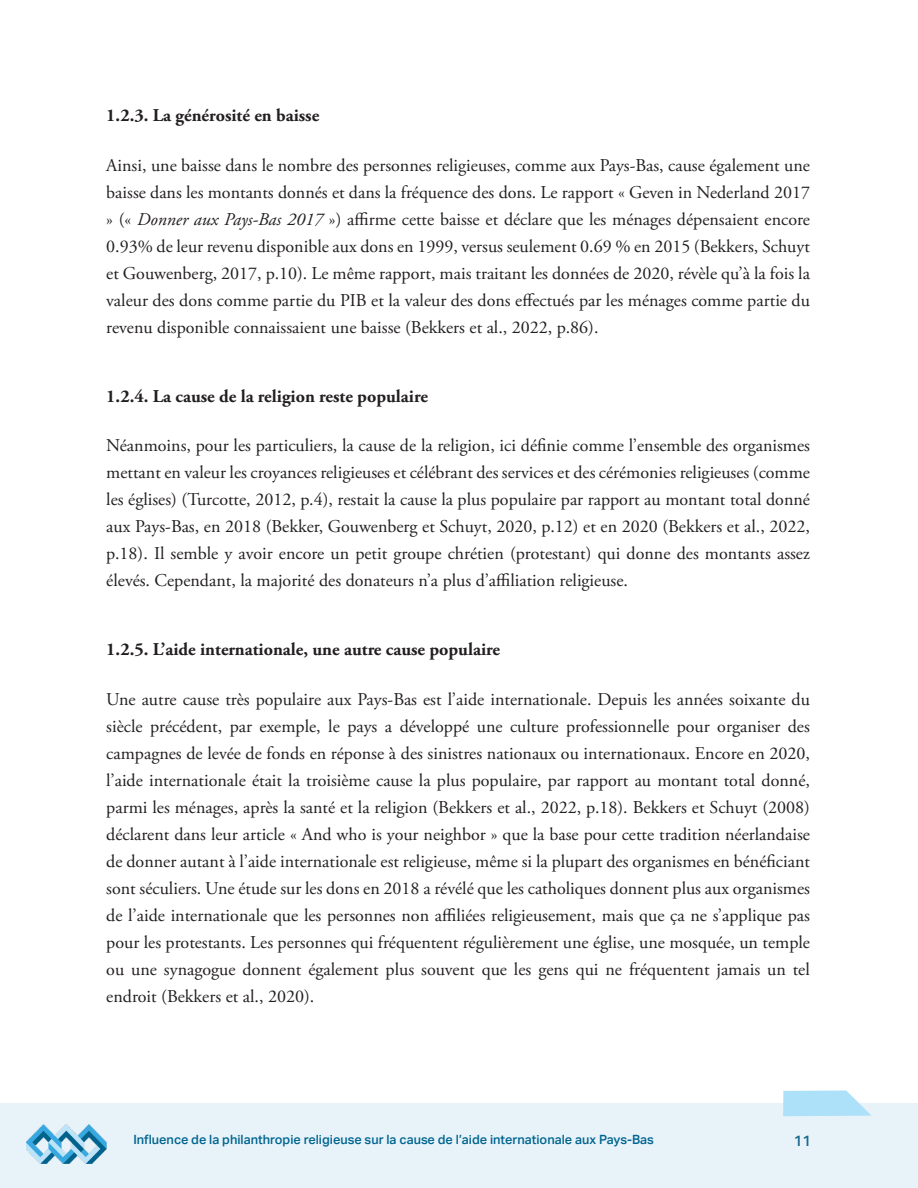
<style>
.page{position:relative;width:918px;height:1188px;background:#fff}
.page>*{position:absolute;margin:0;border:0;box-sizing:border-box;transform-origin:0 0}
.t1{font:18px/27px "Adobe Garamond Pro";color:#231f20;text-align:justify}
.Heading_3{font:700 18px "Adobe Garamond Pro";color:#231f20}
.t2{font:500 15px "Aktiv Grotesk";color:#196991}
.t3{font:500 12.75px "Aktiv Grotesk";color:#006490}
.s1{font-style:italic}
</style>
<div class="page">
<div style="left:0;top:1103px;width:918px;height:85px;background:#e7f3f9"></div>
<img style="left:26px;top:1124px;width:80px;height:40px">
<svg style="left:783px;top:1091px;width:88px;height:25px;background:#b7e4f9"></svg>
<p class="Heading_3" style="left:106px;top:105px;width:214px">1.2.3. La générosité en baisse</p>
<p class="t1" style="left:106px;top:152px;width:705px">Ainsi, une baisse dans le nombre des personnes religieuses, comme aux Pays-Bas, cause également une baisse dans les montants donnés et dans la fréquence des dons. Le rapport « Geven in Nederland 2017 » (« <span class="s1">Donner aux Pays-Bas 2017</span> ») affirme cette baisse et déclare que les ménages dépensaient encore 0.93% de leur revenu disponible aux dons en 1999, versus seulement 0.69 % en 2015 (Bekkers, Schuyt et Gouwenberg, 2017, p.10). Le même rapport, mais traitant les données de 2020, révèle qu’à la fois la valeur des dons comme partie du PIB et la valeur des dons effectués par les ménages comme partie du revenu disponible connaissaient une baisse (Bekkers et al., 2022, p.86).</p>
<p class="Heading_3" style="left:106px;top:385px;width:323px">1.2.4. La cause de la religion reste populaire</p>
<p class="t1" style="left:106px;top:432px;width:705px">Néanmoins, pour les particuliers, la cause de la religion, ici définie comme l’ensemble des organismes mettant en valeur les croyances religieuses et célébrant des services et des cérémonies religieuses (comme les églises) (Turcotte, 2012, p.4), restait la cause la plus populaire par rapport au montant total donné aux Pays-Bas, en 2018 (Bekker, Gouwenberg et Schuyt, 2020, p.12) et en 2020 (Bekkers et al., 2022, p.18). Il semble y avoir encore un petit groupe chrétien (protestant) qui donne des montants assez élevés. Cependant, la majorité des donateurs n’a plus d’affiliation religieuse.</p>
<p class="Heading_3" style="left:106px;top:639px;width:395px">1.2.5. L’aide internationale, une autre cause populaire</p>
<p class="t1" style="left:106px;top:686px;width:705px">Une autre cause très populaire aux Pays-Bas est l’aide internationale. Depuis les années soixante du siècle précédent, par exemple, le pays a développé une culture professionnelle pour organiser des campagnes de levée de fonds en réponse à des sinistres nationaux ou internationaux. Encore en 2020, l’aide internationale était la troisième cause la plus populaire, par rapport au montant total donné, parmi les ménages, après la santé et la religion (Bekkers et al., 2022, p.18). Bekkers et Schuyt (2008) déclarent dans leur article « And who is your neighbor » que la base pour cette tradition néerlandaise de donner autant à l’aide internationale est religieuse, même si la plupart des organismes en bénéficiant sont séculiers. Une étude sur les dons en 2018 a révélé que les catholiques donnent plus aux organismes de l’aide internationale que les personnes non affiliées religieusement, mais que ça ne s’applique pas pour les protestants. Les personnes qui fréquentent régulièrement une église, une mosquée, un temple ou une synagogue donnent également plus souvent que les gens qui ne fréquentent jamais un tel endroit (Bekkers et al., 2020).</p>
<p class="t3" style="left:133px;top:1132px;width:522px">Influence de la philanthropie religieuse sur la cause de l’aide internationale aux Pays-Bas</p>
<p class="t2" style="left:794px;top:1132px;width:19px">11</p>
</div>
